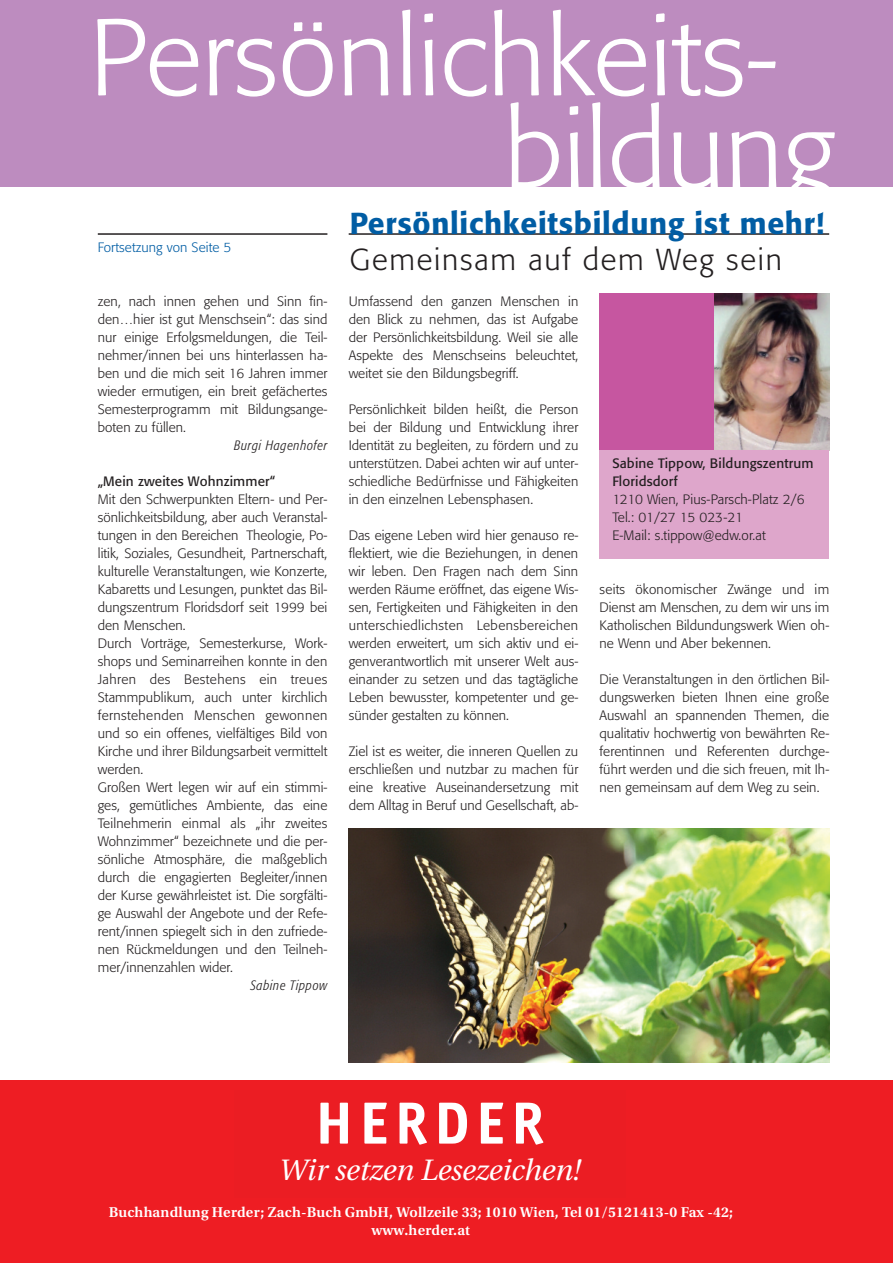
<style>
.page{position:relative;width:893px;height:1263px;background:#fff}
.page>*{position:absolute;margin:0;border:0;box-sizing:border-box;transform-origin:0 0}
.t1{font:300 108px "Formata";color:#fff}
.t2{font:700 61.35px "Officina Sans";letter-spacing:.105em;color:#fff}
.t3{font:500 30px "Formata";letter-spacing:.025em;color:#015da4}
.t4{font:300 30px "Formata";letter-spacing:.06em;color:#231f20}
.t5{font:italic 29.4px "Utopia";letter-spacing:-.005em;color:#fff}
.t6{font:600 15px/18px "Utopia Std";letter-spacing:.01em;color:#fff;text-align:center}
.t7{font:300 13.5px/18px "Formata";letter-spacing:.005em;color:#231f20;text-align:justify}
.t8{font:13.5px/18px "Formata";letter-spacing:.01em;color:#231f20}
.t9{font:italic 300 condensed 13.5px "Formata";letter-spacing:.045em;color:#231f20}
.t10{font:300 13.5px "Formata";letter-spacing:.005em;color:#015da4}
</style>
<div class="page">
<div style="left:0;top:0;width:893px;height:187px;background:#bd8cbf"></div>
<hr style="left:349px;top:233px;width:480px;height:2px;background:#231f20">
<hr style="left:98px;top:233px;width:229px;height:2px;background:#231f20">
<div style="left:600px;top:293px;width:114px;height:157px;background:#c656a0"></div>
<img style="left:714px;top:293px;width:115px;height:157px">
<div style="left:600px;top:450px;width:229px;height:108px;background:#dea6cb"></div>
<img style="left:349px;top:828px;width:480px;height:234px">
<div style="left:0;top:1080px;width:892px;height:183px;background:#ee1d23"></div>
<hr style="left:622px;top:1262px;width:30px;height:1px;background:#000">
<h1 class="t1" style="left:89px;top:12px;width:690px">Persönlichkeits-</h1>
<p class="t10" style="left:98px;top:242px;width:135px">Fortsetzung von Seite 5</p>
<p class="t7" style="left:98px;top:293px;width:231px">zen, nach innen gehen und Sinn fin&shy;den…hier ist gut Menschsein“: das sind nur einige Erfolgsmeldungen, die Teil&shy;nehmer/innen bei uns hinterlassen ha&shy;ben und die mich seit 16 Jahren immer wieder ermutigen, ein breit gefächertes Semesterprogramm mit Bildungsange&shy;boten zu füllen.</p>
<p class="t9" style="left:234px;top:440px;width:95px">Burgi Hagenhofer</p>
<p class="t8" style="left:98px;top:473px;width:179px">„Mein zweites Wohnzimmer“</p>
<p class="t7" style="left:98px;top:491px;width:231px;text-align:left">Mit den Schwerpunkten Eltern- und Per&shy;sönlichkeitsbildung, aber auch Veranstal&shy;tungen in den Bereichen Theologie, Po&shy;litik, Soziales, Gesundheit, Partnerschaft, kulturelle Veranstaltungen, wie Konzerte, Kabaretts und Lesungen, punktet das Bil&shy;dungszentrum Floridsdorf seit 1999 bei den Menschen.<br>Durch Vorträge, Semesterkurse, Work&shy;shops und Seminarreihen konnte in den Jahren des Bestehens ein treues Stammpublikum, auch unter kirchlich fernstehenden Menschen gewonnen und so ein offenes, vielfältiges Bild von Kirche und ihrer Bildungsarbeit vermittelt werden.<br>Großen Wert legen wir auf ein stimmi&shy;ges, gemütliches Ambiente, das eine Teilnehmerin einmal als „ihr zweites Wohnzimmer“ bezeichnete und die per&shy;sönliche Atmosphäre, die maßgeblich durch die engagierten Begleiter/innen der Kurse gewährleistet ist. Die sorgfälti&shy;ge Auswahl der Angebote und der Refe&shy;rent/innen spiegelt sich in den zufriede&shy;nen Rückmeldungen und den Teilneh&shy;mer/innenzahlen wider.</p>
<p class="t9" style="left:250px;top:980px;width:78px">Sabine Tippow</p>
<h1 class="t1" style="left:505px;top:104px;width:332px">bildung</h1>
<h3 class="t3" style="left:350px;top:211px;width:476px">Persönlichkeitsbildung ist mehr!</h3>
<h3 class="t4" style="left:350px;top:247px;width:434px">Gemeinsam auf dem Weg sein</h3>
<p class="t7" style="left:349px;top:293px;width:231px">Umfassend den ganzen Menschen in den Blick zu nehmen, das ist Aufgabe der Persönlichkeitsbildung. Weil sie alle Aspekte des Menschseins beleuchtet, weitet sie den Bildungsbegriff.</p>
<p class="t7" style="left:349px;top:401px;width:231px">Persönlichkeit bilden heißt, die Person bei der Bildung und Entwicklung ihrer Identität zu begleiten, zu fördern und zu unterstützen. Dabei achten wir auf unter&shy;schiedliche Bedürfnisse und Fähigkeiten in den einzelnen Lebensphasen.</p>
<p class="t7" style="left:349px;top:527px;width:231px">Das eigene Leben wird hier genauso re&shy;flektiert, wie die Beziehungen, in denen wir leben. Den Fragen nach dem Sinn werden Räume eröffnet, das eigene Wis&shy;sen, Fertigkeiten und Fähigkeiten in den unterschiedlichsten Lebensbereichen werden erweitert, um sich aktiv und ei&shy;genverantwortlich mit unserer Welt aus&shy;einander zu setzen und das tagtägliche Leben bewusster, kompetenter und ge&shy;sünder gestalten zu können.</p>
<p class="t7" style="left:349px;top:743px;width:231px">Ziel ist es weiter, die inneren Quellen zu erschließen und nutzbar zu machen für eine kreative Auseinandersetzung mit dem Alltag in Beruf und Gesellschaft, ab-</p>
<p class="t8" style="left:612px;top:455px;width:203px">Sabine Tippow, Bildungszentrum<br>Floridsdorf</p>
<p class="t7" style="left:612px;top:491px;width:194px;text-align:left">1210 Wien, Pius-Parsch-Platz 2/6<br>Tel.: 01/27 15 023-21<br>E-Mail: s.tippow@edw.or.at</p>
<p class="t7" style="left:600px;top:581px;width:231px">seits ökonomischer Zwänge und im Dienst am Menschen, zu dem wir uns im Katholischen Bildundungswerk Wien oh&shy;ne Wenn und Aber bekennen.</p>
<p class="t7" style="left:600px;top:671px;width:231px">Die Veranstaltungen in den örtlichen Bil&shy;dungswerken bieten Ihnen eine große Auswahl an spannenden Themen, die qualitativ hochwertig von bewährten Re&shy;ferentinnen und Referenten durchge&shy;führt werden und die sich freuen, mit Ih&shy;nen gemeinsam auf dem Weg zu sein.</p>
<h2 class="t2" style="left:315px;top:1086px;width:230px">HERDER</h2>
<h3 class="t5" style="left:279px;top:1158px;width:302px">Wir setzen Lesezeichen!</h3>
<p class="t6" style="left:109px;top:1204px;width:626px">Buchhandlung Herder; Zach-Buch GmbH, Wollzeile 33; 1010 Wien, Tel 01/5121413-0 Fax -42; www.herder.at</p>
</div>
